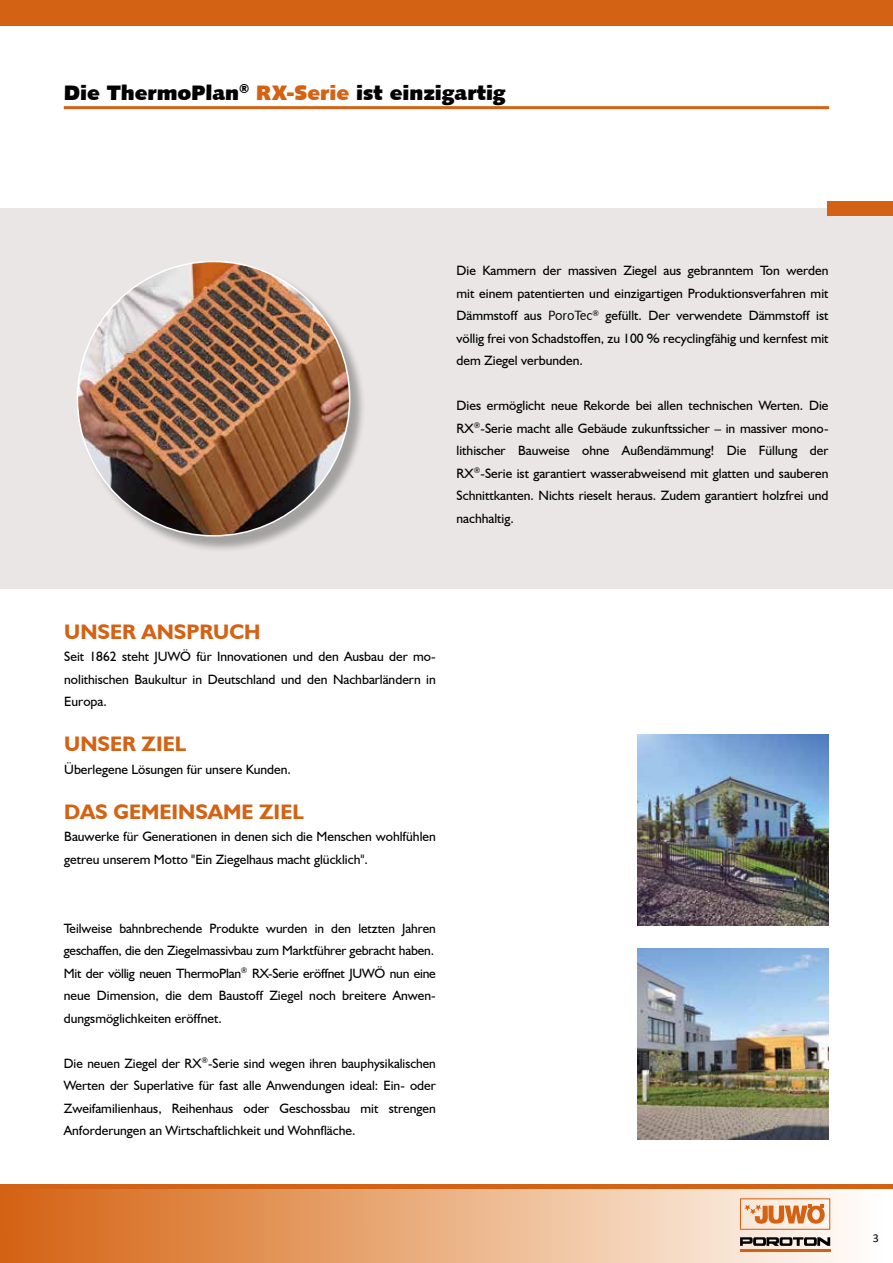
<style>
.page{position:relative;width:893px;height:1263px;background:#fff}
.page>*{position:absolute;margin:0;border:0;box-sizing:border-box;transform-origin:0 0}
.t1{font:700 21px "Humanist 521 BT";color:#d46214}
.t2{font:21px "Humanist 531 BT Ultra Black A";color:#000}
.t3{font:13.5px/22.5px "Humanist 521 BT";color:#000;text-align:justify}
.t4{font:12px "Calibri";color:#000}
.s1{color:#d46214}
.s2{font-family:"Humanist 531 BT Roman A"}
</style>
<div class="page">
<div style="left:0;top:1188px;width:893px;height:75px;background:linear-gradient(to right,#d5620f,#fff)"></div>
<div style="left:0;top:0;width:893px;height:26px;background:#d46214"></div>
<hr style="left:0;top:1184px;width:893px;height:4px;background:#d46214">
<div style="left:740px;top:1198px;width:90px;height:32px;border:1px solid #d46214"></div>
<svg style="left:744px;top:1204px;width:81px;height:20px;background:#e6a374"></svg>
<hr style="left:740px;top:1249px;width:90px;height:2px;background:#d46214">
<svg style="left:740px;top:1237px;width:90px;height:9px"></svg>
<div style="left:0;top:208px;width:893px;height:381px;background:#e9e6e5"></div>
<div style="left:79px;top:263px;width:288px;height:290px;background:#000;opacity:.3"></div>
<img style="left:77px;top:261px;width:273px;height:275px">
<hr style="left:64px;top:106px;width:765px;height:3px;background:#d46214">
<img style="left:637px;top:948px;width:192px;height:192px">
<div style="left:827px;top:201px;width:66px;height:15px;background:#d46214"></div>
<img style="left:637px;top:734px;width:192px;height:192px">
<h1 class="t2" style="left:64px;top:80px;width:443px">Die ThermoPlan<sup>®</sup> <span class="s1">RX-Serie</span> ist einzigartig</h1>
<p class="t3" style="left:457px;top:259px;width:373px">Die Kammern der massiven Ziegel aus gebranntem Ton werden mit einem patentierten und einzigartigen Produktionsverfahren mit Dämmstoff aus <span class="s2">PoroTec</span><sup>®</sup> gefüllt. Der verwendete Dämmstoff ist völlig frei von Schadstoffen, zu 100 % recyclingfähig und kernfest mit dem Ziegel verbunden.</p>
<p class="t3" style="left:457px;top:394px;width:373px">Dies ermöglicht neue Rekorde bei allen technischen Werten. Die RX<sup>®</sup>-Serie macht alle Gebäude zukunftssicher – in massiver mono&shy;lithischer Bauweise ohne Außendämmung! Die Füllung der RX<sup>®</sup>-Serie ist garantiert wasserabweisend mit glatten und sauberen Schnittkanten. Nichts rieselt heraus. Zudem garantiert holzfrei und nachhaltig.</p>
<h1 class="t1" style="left:64px;top:618px;width:198px">UNSER ANSPRUCH</h1>
<p class="t3" style="left:64px;top:645px;width:373px">Seit 1862 steht JUWÖ für Innovationen und den Ausbau der mo&shy;nolithischen Baukultur in Deutschland und den Nachbarländern in Europa.</p>
<h1 class="t1" style="left:64px;top:731px;width:123px">UNSER ZIEL</h1>
<p class="t3" style="left:64px;top:757px;width:228px">Überlegene Lösungen für unsere Kunden.</p>
<h1 class="t1" style="left:64px;top:798px;width:241px">DAS GEMEINSAME ZIEL</h1>
<p class="t3" style="left:64px;top:825px;width:373px">Bauwerke für Generationen in denen sich die Menschen wohlfühlen getreu unserem Motto "Ein Ziegelhaus macht glücklich".</p>
<p class="t3" style="left:64px;top:917px;width:374px;text-align:left">Teilweise bahnbrechende Produkte wurden in den letzten Jahren geschaffen, die den Ziegelmassivbau zum Marktführer gebracht haben.<br>Mit der völlig neuen ThermoPlan<sup>®</sup> RX-Serie eröffnet JUWÖ nun eine neue Dimension, die dem Baustoff Ziegel noch breitere Anwen&shy;dungsmöglichkeiten eröffnet.</p>
<p class="t3" style="left:64px;top:1052px;width:374px">Die neuen Ziegel der RX<sup>®</sup>-Serie sind wegen ihren bauphysikalischen Werten der Superlative für fast alle Anwendungen ideal: Ein- oder Zweifamilienhaus, Reihenhaus oder Geschossbau mit strengen Anforderungen an Wirtschaftlichkeit und Wohnfläche.</p>
<p class="t4" style="left:873px;top:1230px;width:8px">3</p>
</div>
